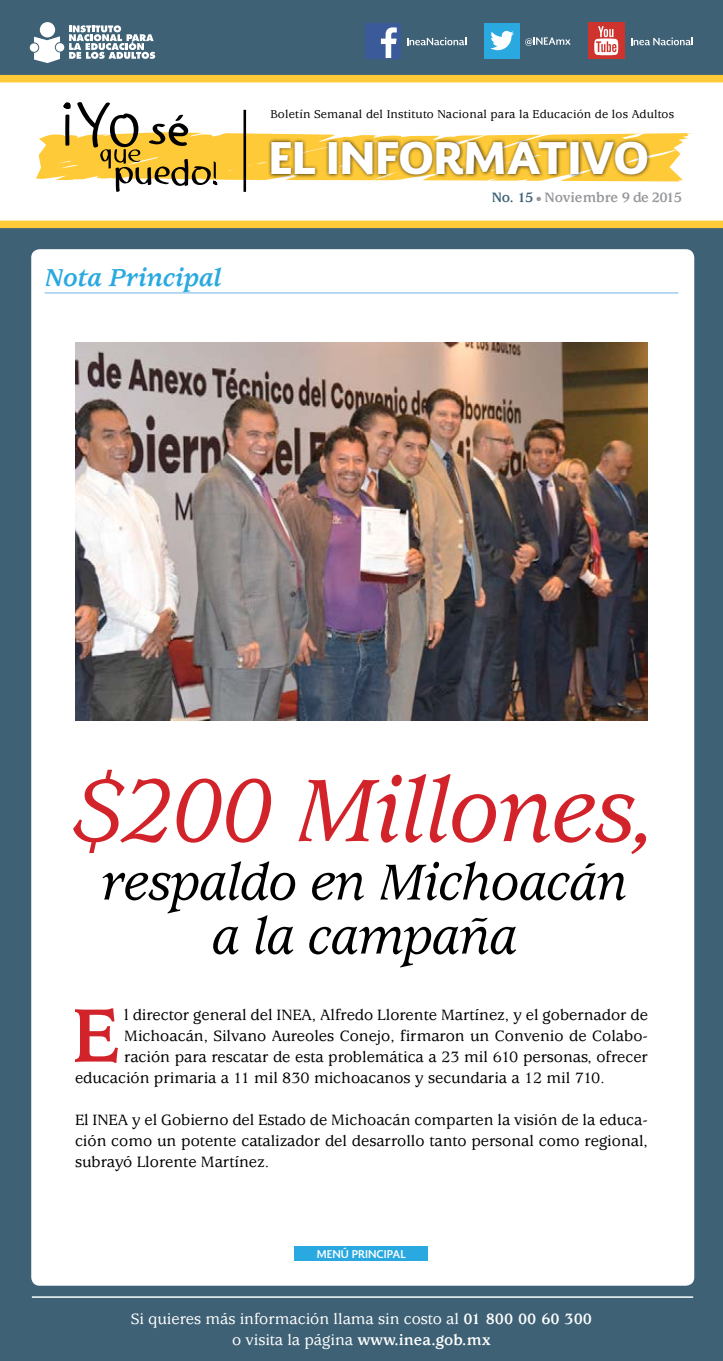
<style>
.page{position:relative;width:723px;height:1361px;background:#fff}
.page>*{position:absolute;margin:0;border:0;box-sizing:border-box;transform-origin:0 0}
.t1{font:italic 500 97.5px "Usherwood Std";letter-spacing:-.01em;color:#d2232a}
.t2{font:700 83.55px "Usherwood Std";color:#d2232a}
.t3{font:italic 500 55.5px/54px "Usherwood Std";letter-spacing:-.01em;color:#000;text-align:center}
.t4{font:900 42.45px "Soberana Sans";color:#fff}
.t5{font:italic 700 27px "Usherwood Std";color:#2aa9e0}
.t6{font:500 16.5px/21px "Usherwood Std";color:#000;text-align:justify}
.t7{font:500 16.5px/21px "Usherwood Std";color:#fff;text-align:center}
.t8{font:700 15px "Usherwood Std";letter-spacing:-.02em;color:#939598}
.t9{font:500 12.45px "Usherwood Std";letter-spacing:.015em;color:#000}
.t10{font:700 10.5px "Soberana Sans";color:#fff}
.s1{color:#3e6175}
.s2{font-weight:700}
</style>
<div class="page">
<div style="left:0;top:225px;width:723px;height:1136px;background:#3e6175"></div>
<div style="left:0;top:0;width:723px;height:77px;background:#3e6175"></div>
<svg style="left:36px;top:102px;width:657px;height:90px"></svg>
<div style="left:268px;top:138px;width:382px;height:41px;background:#000;opacity:.75"></div>
<hr style="left:243px;top:110px;width:3px;height:82px;background:#000">
<svg style="left:407px;top:37px;width:59px;height:8px"></svg>
<svg style="left:525px;top:37px;width:45px;height:9px"></svg>
<svg style="left:631px;top:37px;width:62px;height:8px"></svg>
<div style="left:365px;top:23px;width:35px;height:35px;background:#3a5a99"></div>
<svg style="left:381px;top:27px;width:16px;height:31px"></svg>
<div style="left:484px;top:23px;width:36px;height:35px;background:#2aa9e0"></div>
<svg style="left:490px;top:31px;width:24px;height:19px"></svg>
<div style="left:588px;top:23px;width:36px;height:36px;background:#ce342d"></div>
<svg style="left:594px;top:26px;width:24px;height:29px"></svg>
<div style="left:0;top:221px;width:723px;height:7px;background:#ffca38"></div>
<div style="left:0;top:75px;width:723px;height:7px;background:#ffca38"></div>
<div style="left:40px;top:22px;width:15px;height:15px;background:#fff;border-radius:50%"></div>
<svg style="left:69px;top:25px;width:86px;height:34px"></svg>
<svg style="left:34px;top:36px;width:26px;height:27px"></svg>
<div style="left:30px;top:43px;width:8px;height:9px;background:#fff;border-radius:50%"></div>
<div style="left:56px;top:43px;width:8px;height:9px;background:#fff;border-radius:50%"></div>
<div style="left:31px;top:249px;width:663px;height:1036px;background:#fff;border-radius:9px"></div>
<hr style="left:32px;top:1296px;width:661px;height:2px;background:#fff">
<hr style="left:45px;top:292px;width:633px;height:2px;background:#9fcdee">
<div style="left:294px;top:1246px;width:134px;height:14px;background:#2aa9e0"></div>
<img style="left:75px;top:342px;width:573px;height:378px">
<p class="t9" style="left:270px;top:108px;width:405px">Boletín Semanal del Instituto Nacional para la Educación de los Adultos</p>
<h3 class="t4" style="left:269px;top:128px;width:382px">EL INFORMATIVO</h3>
<h3 class="t5" style="left:45px;top:263px;width:178px">Nota Principal</h3>
<p class="t8" style="left:492px;top:189px;width:192px"><span class="s1">No. 15</span> ● Noviembre 9 de 2015</p>
<h1 class="t1" style="left:73px;top:757px;width:585px">$200 Millones,</h1>
<h3 class="t3" style="left:101px;top:856px;width:527px">respaldo en Michoacán a la campaña</h3>
<h2 class="t2" style="left:71px;top:989px;width:49px">E</h2>
<p class="t6" style="left:124px;top:1004px;width:525px">l director general del INEA, Alfredo Llorente Martínez, y el gobernador de</p>
<p class="t6" style="left:124px;top:1025px;width:525px">Michoacán, Silvano Aureoles Conejo, firmaron un Convenio de Colabo-</p>
<p class="t6" style="left:124px;top:1046px;width:525px">ración para rescatar de esta problemática a 23 mil 610 personas, ofrecer</p>
<p class="t6" style="left:75px;top:1067px;width:531px">educación primaria a 11 mil 830 michoacanos y secundaria a 12 mil 710.</p>
<p class="t6" style="left:75px;top:1109px;width:574px">El INEA y el Gobierno del Estado de Michoacán comparten la visión de la educa&shy;ción como un potente catalizador del desarrollo tanto personal como regional, subrayó Llorente Martínez.</p>
<p class="t10" style="left:317px;top:1246px;width:91px">MENÚ PRINCIPAL</p>
<p class="t7" style="left:131px;top:1308px;width:463px">Si quieres más información llama sin costo al <span class="s2">01 800 00 60 300 </span>o visita la página <span class="s2">www.inea.gob.mx</span></p>
</div>
